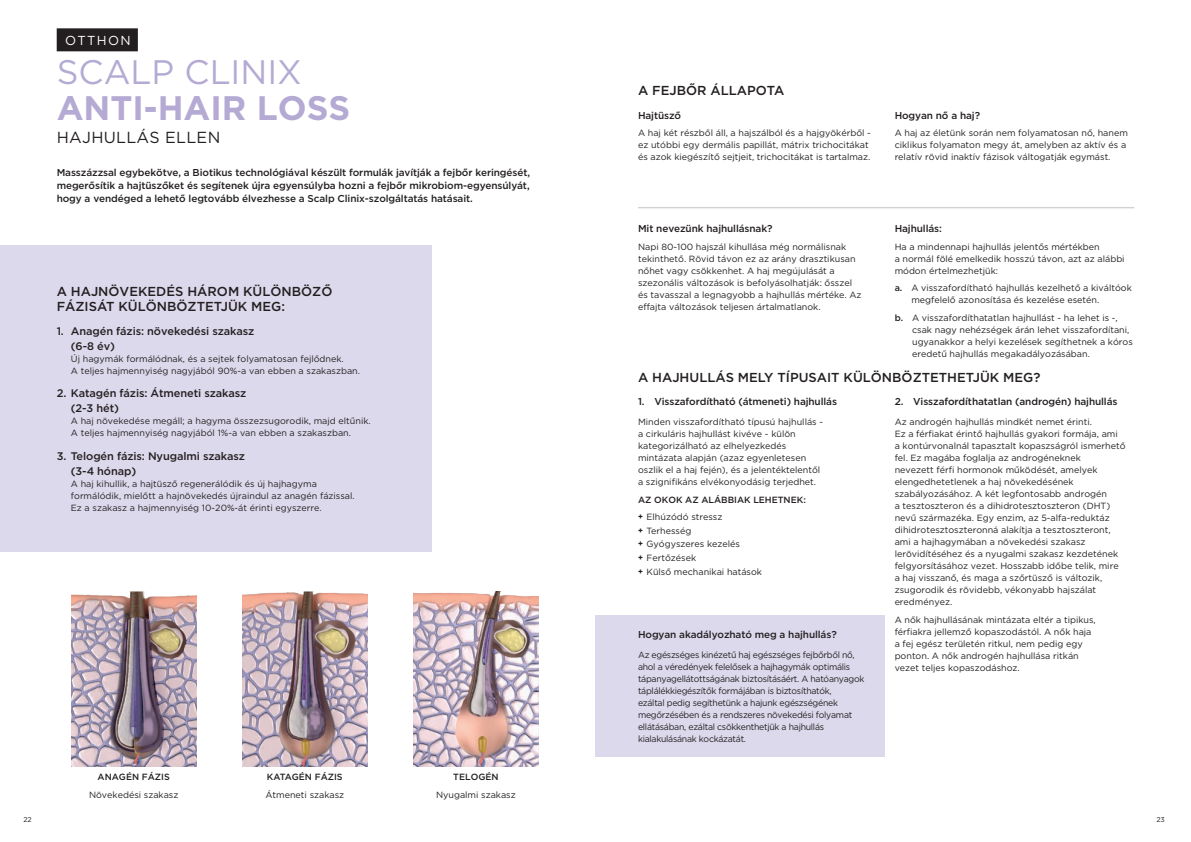
<style>
.page{position:relative;width:1191px;height:842px;background:#fff}
.page>*{position:absolute;margin:0;border:0;box-sizing:border-box;transform-origin:0 0}
.t1{font:700 34px "Gotham";color:#b4aad3}
.t2{font:34px "Gotham";color:#b4aad3}
.t3{font:16px "Gotham";letter-spacing:.02em;color:#231f20}
.t4{font:500 13px/15px "Gotham";color:#231f20}
.t5{font:13px "Gotham";letter-spacing:.1em;color:#fff}
.t6{font:500 11px/15px "Gotham";letter-spacing:-.01em;color:#231f20}
.t7{font:500 10px/13px "Gotham";letter-spacing:-.01em;color:#231f20;text-align:justify}
.t8{font:9px/12px "Gotham";color:#231f20}
.t9{font:9px/12px "Gotham";letter-spacing:-.03em;color:#231f20}
.t10{font:500 9px/16.7px "Gotham";color:#231f20}
.t11{font:7px "Gotham";color:#231f20}
.s1{font-weight:500}
.s2{font-family:"DIN Pro";font-weight:700}
.s3{font-weight:400}
</style>
<div class="page">
<div style="left:0;top:245px;width:431px;height:306px;background:#ddd9ec"></div>
<img style="left:71px;top:592px;width:125px;height:174px">
<img style="left:242px;top:592px;width:125px;height:174px">
<img style="left:413px;top:592px;width:125px;height:174px">
<div style="left:595px;top:615px;width:289px;height:142px;background:#ddd9ec"></div>
<hr style="left:638px;top:207px;width:496px;height:1px;background:#d1d2d4">
<div style="left:57px;top:28px;width:81px;height:23px;background:#231f20"></div>
<h3 class="t5" style="left:65px;top:32px;width:67px">OTTHON</h3>
<h1 class="t2" style="left:57px;top:50px;width:247px">SCALP CLINIX</h1>
<h1 class="t1" style="left:57px;top:85px;width:295px">ANTI-HAIR LOSS</h1>
<h2 class="t3" style="left:57px;top:127px;width:165px">HAJHULLÁS ELLEN</h2>
<p class="t7" style="left:57px;top:166px;width:475px">Masszázzsal egybekötve, a Biotikus technológiával készült formulák javítják a fejbőr keringését, megerősítik a hajtüszőket és segítenek újra egyensúlyba hozni a fejbőr mikrobiom-egyensúlyát, hogy a vendéged a lehető legtovább élvezhesse a Scalp Clinix-szolgáltatás hatásait.</p>
<h3 class="t4" style="left:57px;top:284px;width:277px">A HAJNÖVEKEDÉS HÁROM KÜLÖNBÖZŐ<br>FÁZISÁT KÜLÖNBÖZTETJÜK MEG:</h3>
<p class="t6" style="left:71px;top:323px;width:185px;text-indent:-14px">1. Anagén fázis: növekedési szakasz (6-8 év)</p>
<p class="t8" style="left:71px;top:352px;width:291px">Új hagymák formálódnak, és a sejtek folyamatosan fejlődnek.<br>A teljes hajmennyiség nagyjából 90%-a van ebben a szakaszban.</p>
<p class="t6" style="left:71px;top:386px;width:177px;text-indent:-14px">2. Katagén fázis: Átmeneti szakasz (2-3 hét)</p>
<p class="t8" style="left:71px;top:415px;width:301px">A haj növekedése megáll; a hagyma összezsugorodik, majd eltűnik.<br>A teljes hajmennyiség nagyjából 1%-a van ebben a szakaszban.</p>
<p class="t6" style="left:71px;top:448px;width:176px;text-indent:-14px">3. Telogén fázis: Nyugalmi szakasz (3-4 hónap)</p>
<p class="t8" style="left:71px;top:477px;width:285px">A haj kihullik, a hajtüsző regenerálódik és új hajhagyma formálódik, mielőtt a hajnövekedés újraindul az anagén fázissal.<br>Ez a szakasz a hajmennyiség 10-20%-át érinti egyszerre.</p>
<p class="t10" style="left:98px;top:769px;width:74px">ANAGÉN FÁZIS</p>
<p class="t8" style="left:89px;top:789px;width:91px">Növekedési szakasz</p>
<p class="t10" style="left:267px;top:769px;width:77px">KATAGÉN FÁZIS</p>
<p class="t8" style="left:265px;top:789px;width:80px">Átmeneti szakasz</p>
<p class="t10" style="left:453px;top:769px;width:47px">TELOGÉN</p>
<p class="t8" style="left:436px;top:789px;width:81px">Nyugalmi szakasz</p>
<h3 class="t4" style="left:638px;top:83px;width:148px">A FEJBŐR ÁLLAPOTA</h3>
<p class="t7" style="left:638px;top:108px;width:45px">Hajtüsző</p>
<p class="t8" style="left:638px;top:127px;width:234px">A haj két részből áll, a hajszálból és a hajgyökérből - ez utóbbi egy dermális papillát, mátrix trichocitákat és azok kiegészítő sejtjeit, trichocitákat is tartalmaz.</p>
<p class="t7" style="left:894px;top:108px;width:87px">Hogyan nő a haj?</p>
<p class="t8" style="left:894px;top:127px;width:235px">A haj az életünk során nem folyamatosan nő, hanem ciklikus folyamaton megy át, amelyben az aktív és a relatív rövid inaktív fázisok váltogatják egymást.</p>
<p class="t7" style="left:638px;top:222px;width:136px">Mit nevezünk hajhullásnak?</p>
<p class="t8" style="left:638px;top:240px;width:225px">Napi 80-100 hajszál kihullása még normálisnak tekinthető. Rövid távon ez az arány drasztikusan nőhet vagy csökkenhet. A haj megújulását a szezonális változások is befolyásolhatják: ősszel és tavasszal a legnagyobb a hajhullás mértéke. Az effajta változások teljesen ártalmatlanok.</p>
<p class="t7" style="left:894px;top:222px;width:49px">Hajhullás:</p>
<p class="t8" style="left:894px;top:240px;width:231px">Ha a mindennapi hajhullás jelentős mértékben<br>a normál fölé emelkedik hosszú távon, azt az alábbi módon értelmezhetjük:</p>
<p class="t8" style="left:911px;top:282px;width:222px;text-indent:-17px"><span class="s1">a.</span> A visszafordítható hajhullás kezelhető a kiváltóok megfelelő azonosítása és kezelése esetén.</p>
<p class="t8" style="left:912px;top:312px;width:222px;text-indent:-17px"><span class="s1">b.</span> A visszafordíthatatlan hajhullást - ha lehet is -, csak nagy nehézségek árán lehet visszafordítani, ugyanakkor a helyi kezelések segíthetnek a kóros eredetű hajhullás megakadályozásában.</p>
<p class="t7" style="left:894px;top:395px;width:224px">2. Visszafordíthatatlan (androgén) hajhullás</p>
<p class="t8" style="left:894px;top:416px;width:232px">Az androgén hajhullás mindkét nemet érinti.<br>Ez a férfiakat érintő hajhullás gyakori formája, ami<br>a kontúrvonalnál tapasztalt kopaszságról ismerhető fel. Ez magába foglalja az androgéneknek<br>nevezett férfi hormonok működését, amelyek elengedhetetlenek a haj növekedésének szabályozásához. A két legfontosabb androgén<br>a tesztoszteron és a dihidrotesztoszteron (DHT) nevű származéka. Egy enzim, az 5-alfa-reduktáz dihidrotesztoszteronná alakítja a tesztoszteront, ami a hajhagymában a növekedési szakasz lerövidítéséhez és a nyugalmi szakasz kezdetének felgyorsításához vezet. Hosszabb időbe telik, mire a haj visszanő, és maga a szőrtüsző is változik, zsugorodik és rövidebb, vékonyabb hajszálat eredményez.</p>
<p class="t8" style="left:894px;top:614px;width:203px">A nők hajhullásának mintázata eltér a tipikus, férfiakra jellemző kopaszodástól. A nők haja a fej egész területén ritkul, nem pedig egy ponton. A nők androgén hajhullása ritkán vezet teljes kopaszodáshoz.</p>
<h3 class="t4" style="left:638px;top:369px;width:404px">A HAJHULLÁS MELY TÍPUSAIT KÜLÖNBÖZTETHETJÜK MEG?</h3>
<p class="t7" style="left:638px;top:395px;width:200px">1. Visszafordítható (átmeneti) hajhullás</p>
<p class="t8" style="left:638px;top:416px;width:187px">Minden visszafordítható típusú hajhullás - a cirkuláris hajhullást kivéve - külön kategorizálható az elhelyezkedés mintázata alapján (azaz egyenletesen oszlik el a haj fején), és a jelentéktelentől a szignifikáns elvékonyodásig terjedhet.</p>
<p class="t10" style="left:638px;top:491px;width:169px">AZ OKOK AZ ALÁBBIAK LEHETNEK: <span class="s2">+</span> <span class="s3">Elhúzódó stressz</span></p>
<p class="t8" style="left:638px;top:523px;width:125px;line-height:13.8px"><span class="s2">+</span> Terhesség<br><span class="s2">+</span> Gyógyszeres kezelés<br><span class="s2">+</span> Fertőzések<br><span class="s2">+</span> Külső mechanikai hatások</p>
<p class="t7" style="left:638px;top:628px;width:200px">Hogyan akadályozható meg a hajhullás?</p>
<p class="t9" style="left:638px;top:649px;width:228px">Az egészséges kinézetű haj egészséges fejbőrből nő, ahol a véredények felelősek a hajhagymák optimális tápanyagellátottságának biztosításáért. A hatóanyagok táplálékkiegészítők formájában is biztosíthatók,<br>ezáltal pedig segíthetünk a hajunk egészségének megőrzésében és a rendszeres növekedési folyamat ellátásában, ezáltal csökkenthetjük a hajhullás kialakulásának kockázatát.</p>
<p class="t11" style="left:23px;top:815px;width:10px">22</p>
<p class="t11" style="left:1156px;top:815px;width:10px">23</p>
</div>
